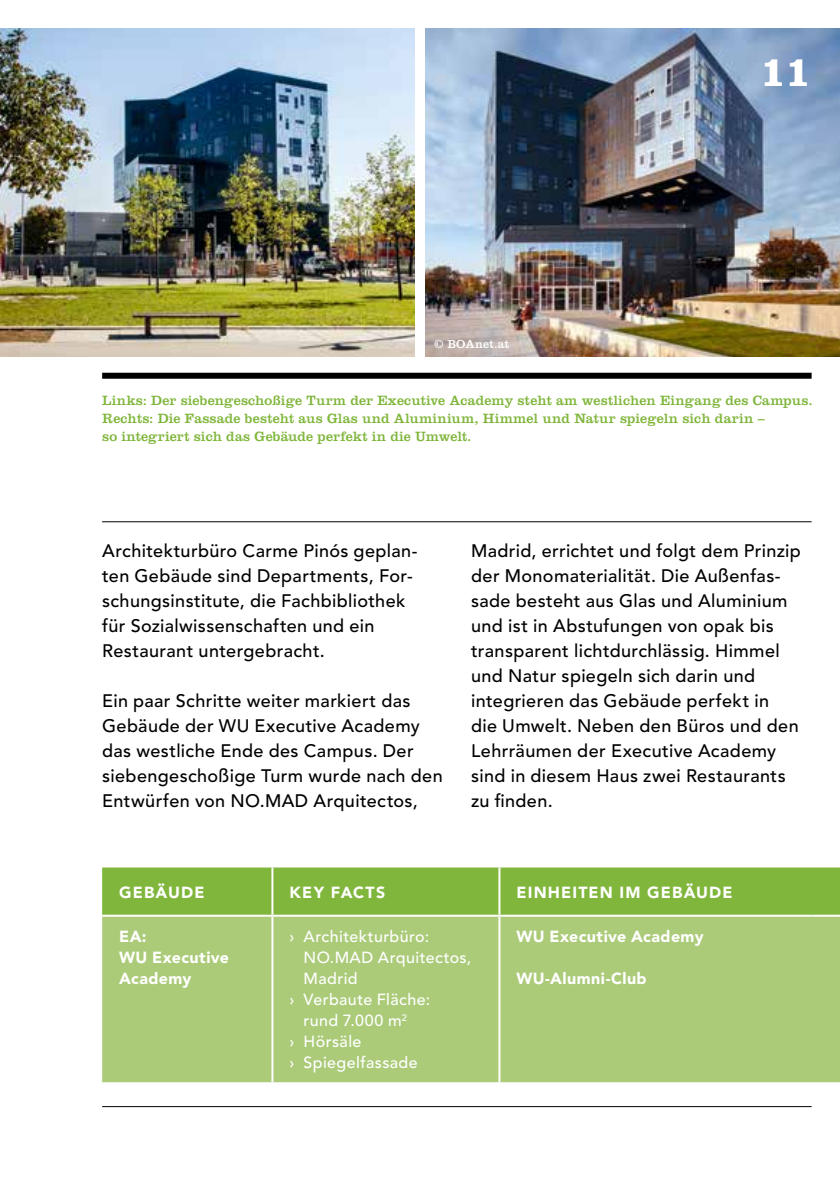
<style>
.page{position:relative;width:840px;height:1191px;background:#fff}
.page>*{position:absolute;margin:0;border:0;box-sizing:border-box;transform-origin:0 0}
.t1{font:700 44px "Clarendon LT Std";color:#fff}
.t2{font:500 18px/25px "Avenir LT Std";letter-spacing:.02em;color:#000}
.t3{font:500 16px "Avenir LT Std";letter-spacing:.025em;color:#fff}
.t4{font:900 16px/21px "Avenir LT Std";letter-spacing:.03em;color:#fff}
.t5{font:900 16px "Avenir LT Std";letter-spacing:.07em;color:#fff}
.t6{font:900 16px "Avenir LT Std";letter-spacing:.08em;color:#fff}
.t7{font:14px/18px "Clarendon LT Std";letter-spacing:.01em;color:#80b63c}
.t8{font:12px "Clarendon LT Std";letter-spacing:.005em;color:#fff}
</style>
<div class="page">
<hr style="left:102px;top:1106px;width:709px;height:1px;background:#000">
<hr style="left:102px;top:521px;width:709px;height:1px;background:#000">
<div style="left:102px;top:373px;width:709px;height:6px;background:#000"></div>
<img style="left:0;top:28px;width:414px;height:329px">
<img style="left:425px;top:28px;width:414px;height:329px">
<div style="left:102px;top:867px;width:737px;height:47px;background:#80b63c"></div>
<div style="left:102px;top:916px;width:737px;height:166px;background:#abcb79"></div>
<hr style="left:271px;top:867px;width:2px;height:47px;background:#fff">
<hr style="left:498px;top:867px;width:2px;height:47px;background:#fff">
<hr style="left:271px;top:916px;width:2px;height:166px;background:#fff">
<hr style="left:498px;top:916px;width:2px;height:166px;background:#fff">
<p class="t8" style="left:434px;top:337px;width:76px">© BOAnet.at</p>
<h1 class="t1" style="left:759px;top:45px;width:53px">11</h1>
<p class="t7" style="left:102px;top:391px;width:711px">Links: Der siebengeschoßige Turm der Executive Academy steht am westlichen Eingang des Campus.<br>Rechts: Die Fassade besteht aus Glas und Aluminium, Himmel und Natur spiegeln sich darin –<br>so integriert sich das Gebäude perfekt in die Umwelt.</p>
<p class="t2" style="left:102px;top:538px;width:317px">Architekturbüro Carme Pinós geplan&shy;ten Gebäude sind Departments, For&shy;schungsinstitute, die Fachbibliothek für Sozialwissenschaften und ein Restaurant untergebracht.</p>
<p class="t2" style="left:102px;top:688px;width:342px">Ein paar Schritte weiter markiert das Gebäude der WU Executive Academy das westliche Ende des Campus. Der siebengeschoßige Turm wurde nach den Entwürfen von NO.MAD Arquitectos,</p>
<p class="t2" style="left:471px;top:538px;width:331px">Madrid, errichtet und folgt dem Prinzip der Monomaterialität. Die Außenfas&shy;sade besteht aus Glas und Aluminium und ist in Abstufungen von opak bis transparent lichtdurchlässig. Himmel und Natur spiegeln sich darin und integrieren das Gebäude perfekt in<br>die Umwelt. Neben den Büros und den Lehrräumen der Executive Academy sind in diesem Haus zwei Restaurants zu finden.</p>
<p class="t5" style="left:119px;top:882px;width:87px">GEBÄUDE</p>
<p class="t6" style="left:289px;top:882px;width:97px">KEY FACTS</p>
<p class="t5" style="left:516px;top:882px;width:217px">EINHEITEN IM GEBÄUDE</p>
<p class="t4" style="left:119px;top:926px;width:111px">EA:<br>WU Executive<br>Academy</p>
<p class="t3" style="left:289px;top:927px;width:141px">› Architekturbüro:</p>
<p class="t4" style="left:516px;top:926px;width:188px">WU Executive Academy</p>
<p class="t4" style="left:516px;top:968px;width:132px">WU-Alumni-Club</p>
<p class="t3" style="left:303px;top:948px;width:169px">NO.MAD Arquitectos,</p>
<p class="t3" style="left:303px;top:969px;width:55px">Madrid</p>
<p class="t3" style="left:289px;top:990px;width:142px">› Verbaute Fläche:</p>
<p class="t3" style="left:303px;top:1011px;width:105px">rund 7.000 m<sup>2</sup></p>
<p class="t3" style="left:289px;top:1032px;width:73px">› Hörsäle</p>
<p class="t3" style="left:289px;top:1053px;width:130px">› Spiegelfassade</p>
</div>
